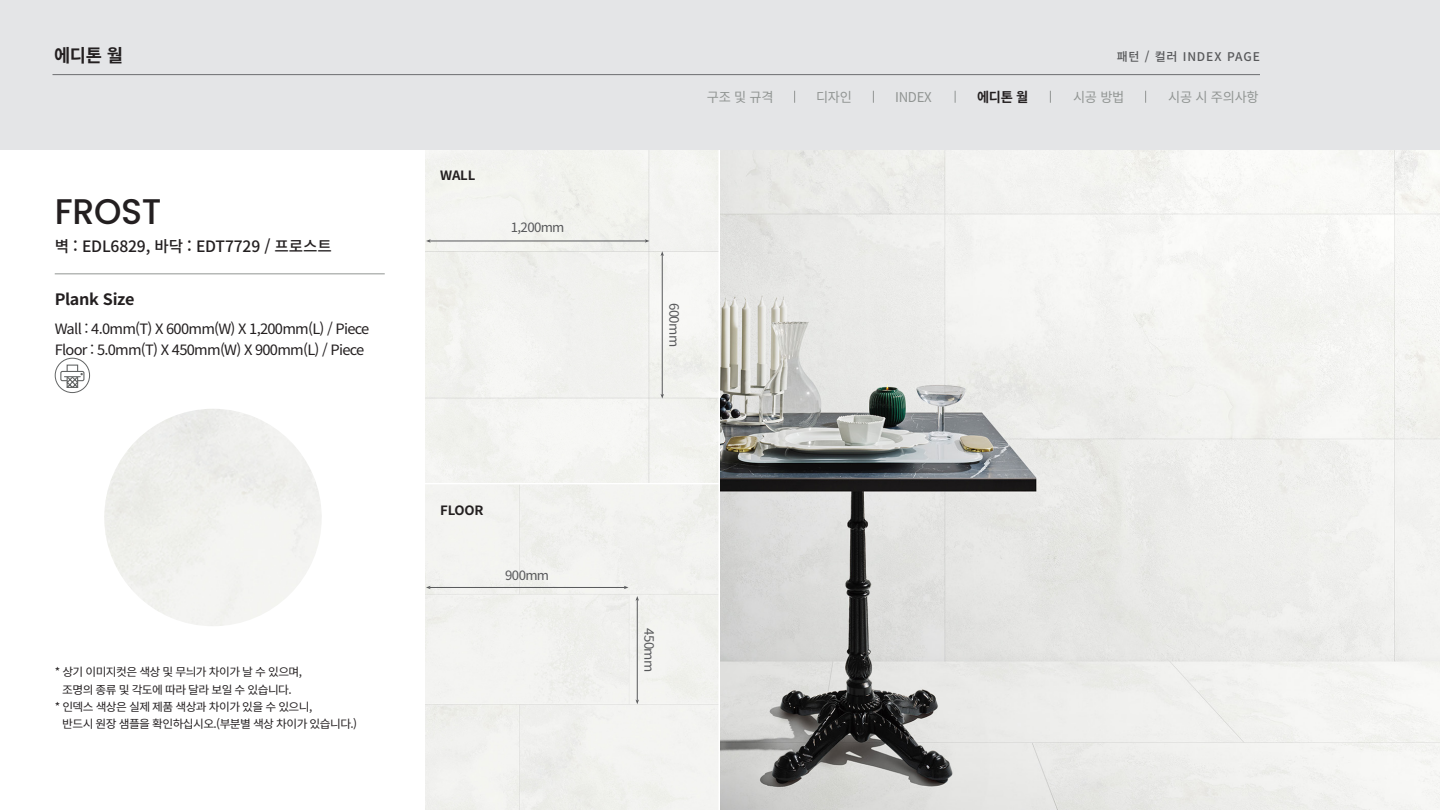
<style>
.page{position:relative;width:1440px;height:810px;background:#fff}
.page>*{position:absolute;margin:0;border:0;box-sizing:border-box;transform-origin:0 0}
.t1{font:500 35.62px "Poppins";letter-spacing:-.01em;color:#231f20}
.t2{font:700 18px "Noto Sans CJ Kkr";color:#231f20}
.t3{font:500 15.67px "Noto Sans CJ Kkr";letter-spacing:-.01em;color:#231f20}
.t4{font:700 15.67px "Noto Sans CJ Kkr";letter-spacing:-.02em;color:#231f20}
.t5{font:14.25px "Noto Sans CJ Kkr";letter-spacing:-.05em;color:#231f20}
.t6{font:13.5px "Noto Sans CJ Kkr";letter-spacing:-.02em;color:#919593}
.t7{font:700 13.5px "Noto Sans CJ Kkr";color:#231f20}
.t8{font:12.83px "Noto Sans CJ Kkr";letter-spacing:-.05em;color:#57585a}
.t9{font:700 12.83px "Noto Sans CJ Kkr";letter-spacing:-.02em;color:#231f20}
.t10{font:500 12px "Noto Sans CJ Kkr";letter-spacing:.07em;color:#57585a}
.t11{font:11.4px "Noto Sans CJ Kkr";letter-spacing:-.05em;color:#231f20}
</style>
<div class="page">
<img style="left:720px;top:150px;width:720px;height:660px">
<div style="left:425px;top:150px;width:293px;height:660px;background:#f2f3f0"></div>
<hr style="left:55px;top:274px;width:330px;height:1px;background:#919593">
<hr style="left:404px;top:483px;width:316px;height:1px;background:#fff">
<hr style="left:662px;top:255px;width:1px;height:140px;background:#57585a">
<svg style="left:661px;top:251px;width:3px;height:5px"></svg>
<svg style="left:661px;top:394px;width:3px;height:5px"></svg>
<hr style="left:637px;top:600px;width:1px;height:101px;background:#57585a">
<svg style="left:636px;top:596px;width:3px;height:5px"></svg>
<svg style="left:636px;top:700px;width:3px;height:4px"></svg>
<hr style="left:430px;top:241px;width:216px;height:1px;background:#57585a">
<svg style="left:426px;top:239px;width:5px;height:4px"></svg>
<svg style="left:645px;top:239px;width:5px;height:4px"></svg>
<hr style="left:430px;top:587px;width:195px;height:1px;background:#57585a">
<svg style="left:426px;top:586px;width:5px;height:3px"></svg>
<div style="left:55px;top:358px;width:35px;height:35px;border:1px solid #626464;border-radius:50%"></div>
<svg style="left:63px;top:364px;width:20px;height:25px"></svg>
<div style="left:60px;top:371px;width:24px;height:10px;border:1px solid #626464;border-radius:2px"></div>
<div style="left:0;top:0;width:1440px;height:150px;background:#e4e5e7"></div>
<hr style="left:52px;top:74px;width:1208px;height:1px;background:#6c6d70">
<svg style="left:794px;top:91px;width:1px;height:12px"></svg>
<svg style="left:873px;top:91px;width:1px;height:12px"></svg>
<svg style="left:955px;top:91px;width:1px;height:12px"></svg>
<svg style="left:1050px;top:91px;width:1px;height:12px"></svg>
<svg style="left:1145px;top:91px;width:1px;height:12px"></svg>
<h2 class="t2" style="left:54px;top:46px;width:71px">에디톤 월</h2>
<p class="t10" style="left:1117px;top:49px;width:145px">패턴 / 컬러 INDEX PAGE</p>
<p class="t6" style="left:707px;top:89px;width:68px">구조 및 규격</p>
<p class="t6" style="left:816px;top:89px;width:37px">디자인</p>
<p class="t6" style="left:895px;top:89px;width:38px">INDEX</p>
<p class="t7" style="left:977px;top:89px;width:53px">에디톤 월</p>
<p class="t6" style="left:1073px;top:89px;width:53px">시공 방법</p>
<p class="t6" style="left:1168px;top:89px;width:92px">시공 시 주의사항</p>
<p class="t1" style="left:55px;top:191px;width:108px">FROST</p>
<p class="t3" style="left:55px;top:237px;width:279px">벽 : EDL6829, 바닥 : EDT7729 / 프로스트</p>
<p class="t4" style="left:55px;top:291px;width:81px">Plank Size</p>
<p class="t5" style="left:55px;top:321px;width:316px">Wall : 4.0mm(T) X 600mm(W) X 1,200mm(L) / Piece</p>
<p class="t5" style="left:55px;top:342px;width:311px">Floor : 5.0mm(T) X 450mm(W) X 900mm(L) / Piece</p>
<p class="t11" style="left:55px;top:666px;width:249px">* 상기 이미지컷은 색상 및 무늬가 차이가 날 수 있으며,</p>
<p class="t11" style="left:62px;top:683px;width:231px">조명의 종류 및 각도에 따라 달라 보일 수 있습니다.</p>
<p class="t11" style="left:55px;top:700px;width:259px">* 인덱스 색상은 실제 제품 색상과 차이가 있을 수 있으니,</p>
<p class="t11" style="left:62px;top:717px;width:296px">반드시 원장 샘플을 확인하십시오.(부분별 색상 차이가 있습니다.)</p>
<p class="t9" style="left:440px;top:168px;width:37px">WALL</p>
<p class="t8" style="left:511px;top:221px;width:55px">1,200mm</p>
<p class="t9" style="left:440px;top:503px;width:45px">FLOOR</p>
<p class="t8" style="left:505px;top:568px;width:45px">900mm</p>
<p class="t8" style="left:682px;top:303px;width:45px;rotate:90deg">600mm</p>
<p class="t8" style="left:657px;top:628px;width:45px;rotate:90deg">450mm</p>
</div>
